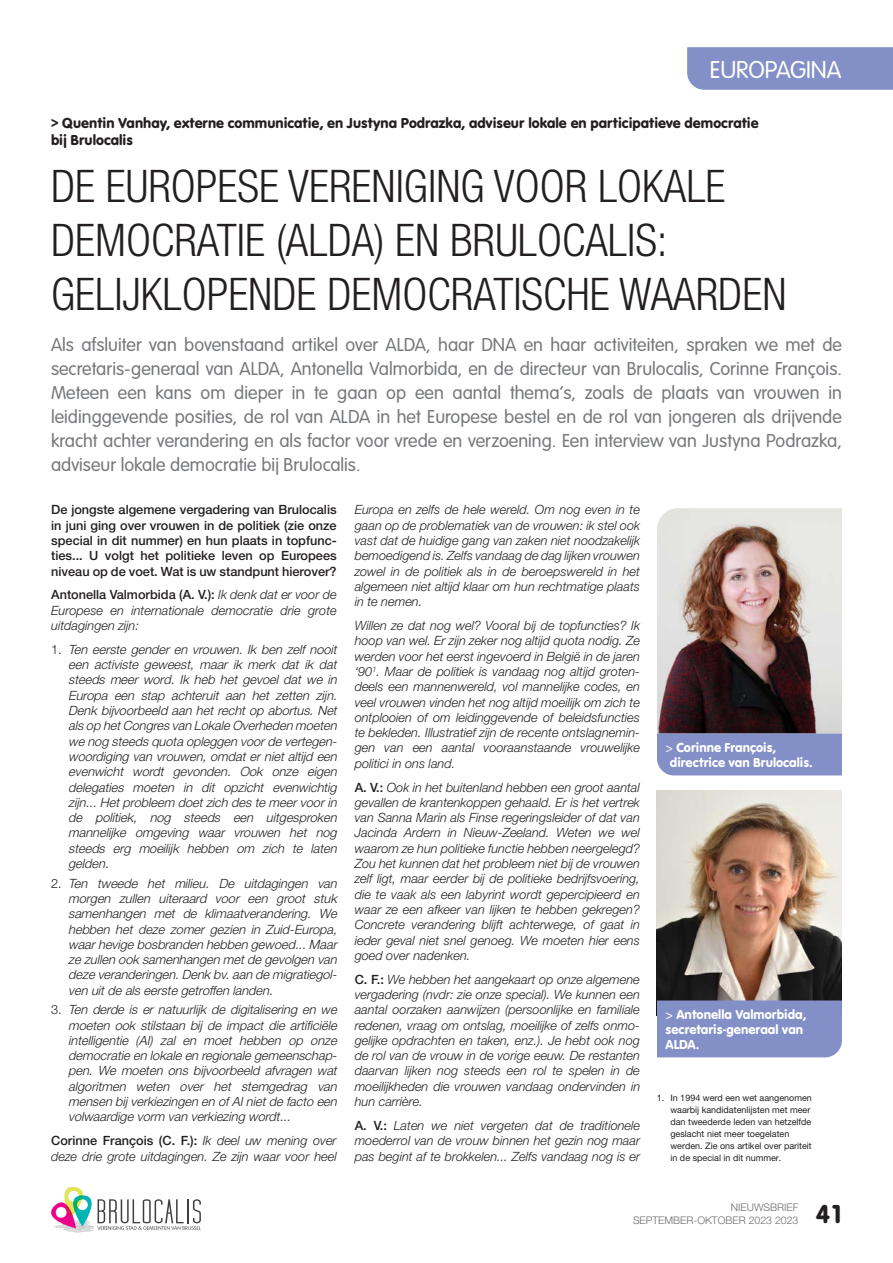
<style>
.page{position:relative;width:893px;height:1263px;background:#fff}
.page>*{position:absolute;margin:0;border:0;box-sizing:border-box;transform-origin:0 0}
.t1{font:300 condensed 45px/54px "Helvetica Neue LT Pro";color:#231f20}
.t2{font:27px "VAG Rundschrift D";color:#231f20}
.t3{font:300 25.5px "VAG Rundschrift D";color:#fff}
.t4{font:300 19.5px/24px "VAG Rundschrift D";color:#76787b}
.t5{font:15px/16.5px "VAG Rundschrift D";color:#231f20}
.t6{font:13.5px/15px "VAG Rundschrift D";color:#fff}
.t7{font:italic 300 12.75px/15.3px "Helvetica Neue LT Pro";color:#231f20;text-align:justify}
.t8{font:italic 300 12.75px/15.3px "Helvetica Neue LT Pro";color:#231f20;text-align:justify}
.t9{font:500 12.75px/15.3px "Helvetica Neue LT Pro";color:#231f20;text-align:justify}
.t10{font:300 10.5px "Helvetica Neue LT Pro";color:#6c6d70}
.t11{font:9px/12px "Helvetica Neue LT Pro";color:#231f20}
.s1{font-weight:500;font-style:normal}
.s2{font-style:normal}
.s3{font-weight:300}
</style>
<div class="page">
<img style="left:657px;top:790px;width:185px;height:210px">
<img style="left:657px;top:508px;width:185px;height:225px">
<div style="left:657px;top:1000px;width:185px;height:57px;background:#838fc7"></div>
<div style="left:657px;top:733px;width:185px;height:42px;background:#838fc7"></div>
<svg style="left:51px;top:1187px;width:150px;height:46px"></svg>
<div style="left:687px;top:47px;width:206px;height:43px;background:#838fc7"></div>
<h3 class="t3" style="left:710px;top:55px;width:133px">EUROPAGINA</h3>
<p class="t5" style="left:51px;top:115px;width:709px">&gt; Quentin Vanhay, externe communicatie, en Justyna Podrazka, adviseur lokale en participatieve democratie bij Brulocalis</p>
<h1 class="t1" style="left:51px;top:159px;width:737px">DE EUROPESE VERENIGING VOOR LOKALE<br>DEMOCRATIE (ALDA) EN BRULOCALIS:<br>GELIJKLOPENDE DEMOCRATISCHE WAARDEN</h1>
<p class="t4" style="left:51px;top:333px;width:792px">Als afsluiter van bovenstaand artikel over ALDA, haar DNA en haar activiteiten, spraken we met de secretaris-generaal van ALDA, Antonella Valmorbida, en de directeur van Brulocalis, Corinne François.<br>Meteen een kans om dieper in te gaan op een aantal thema’s, zoals de plaats van vrouwen in leidinggevende posities, de rol van ALDA in het Europese bestel en de rol van jongeren als drijvende kracht achter verandering en als factor voor vrede en verzoening. Een interview van Justyna Podrazka, adviseur lokale democratie bij Brulocalis.</p>
<p class="t9" style="left:51px;top:502px;width:287px">De jongste algemene vergadering van Brulocalis in juni ging over vrouwen in de politiek (zie onze special in dit nummer) en hun plaats in topfunc&shy;ties... U volgt het politieke leven op Europees niveau op de voet. Wat is uw standpunt hierover?</p>
<p class="t7" style="left:51px;top:587px;width:287px"><span class="s1">Antonella Valmorbida (A. V.):</span> Ik denk dat er voor de Europese en internationale democratie drie grote uitdagingen zijn:</p>
<p class="t8" style="left:68px;top:641px;width:273px;text-indent:-17px"><span class="s2">1 .</span> Ten eerste gender en vrouwen. Ik ben zelf nooit een activiste geweest, maar ik merk dat ik dat steeds meer word. Ik heb het gevoel dat we in Europa een stap achteruit aan het zetten zijn.<br>Denk bijvoorbeeld aan het recht op abortus. Net als op hetCongres van Lokale Overheden moeten we nog steeds quota opleggen voorde vertegen&shy;woordiging van vrouwen, omdat er niet altijd een evenwicht wordt gevonden. Ook onze eigen delegaties moeten in dit opzicht evenwichtig zijn...Hetprobleem doetzich des te meervoorin de politiek, nog steeds een uitgesproken mannelijke omgeving waar vrouwen het nog steeds erg moeilijk hebben om zich te laten gelden.</p>
<p class="t8" style="left:68px;top:875px;width:273px;text-indent:-17px"><span class="s2">2 .</span> Ten tweede het milieu. De uitdagingen van morgen zullen uiteraard voor een groot stuk samenhangen met de klimaatverandering. We hebben het deze zomer gezien in Zuid-Europa, waarhevige bosbranden hebben gewoed...Maar ze zullen ook samenhangen metde gevolgen van deze veranderingen.Denk bv.aan de migratiegol&shy;ven uitde als eerste getroffen landen.</p>
<p class="t8" style="left:68px;top:1002px;width:273px;text-indent:-17px"><span class="s2">3 .</span> Ten derde is er natuurlijk de digitalisering en we moeten ook stilstaan bij de impact die artificiële intelligentie (AI) zal en moet hebben op onze democratie en lokale en regionale gemeenschap&shy;pen. We moeten ons bijvoorbeeld afvragen wat algoritmen weten over het stemgedrag van mensen bijverkiezingen en ofAInietde facto een volwaardige vorm van verkiezing wordt...</p>
<p class="t7" style="left:51px;top:1133px;width:287px"><span class="s1">Corinne François (C. F.):</span> Ik deel uw mening over deze drie grote uitdagingen. Ze zijn waar voor heel</p>
<p class="t7" style="left:355px;top:502px;width:287px">Europa en zelfs de hele wereld. Om nog even in te gaan op de problematiek van de vrouwen: ik stel ook vast dat de huidige gang van zaken niet noodzakelijk bemoedigend is. Zelfs vandaag de dag lijken vrouwen zowel in de politiek als in de beroepswereld in het algemeen niet altijd klaar om hun rechtmatige plaats in te nemen.</p>
<p class="t7" style="left:355px;top:618px;width:287px">Willen ze dat nog wel? Vooral bij de topfuncties? Ik hoop van wel. Er zijn zeker nog altijd quota nodig. Ze werden voor het eerst ingevoerd in België in de jaren ‘90<sup>1</sup>. Maar de politiek is vandaag nog altijd groten&shy;deels een mannenwereld, vol mannelijke codes, en veel vrouwen vinden het nog altijd moeilijk om zich te ontplooien of om leidinggevende of beleidsfuncties te bekleden. Illustratief zijn de recente ontslagnemin&shy;gen van een aantal vooraanstaande vrouwelijke politici in ons land.</p>
<p class="t7" style="left:355px;top:779px;width:287px"><span class="s1">A. V.:</span> Ook in het buitenland hebben een groot aantal gevallen de krantenkoppen gehaald. Er is het vertrek van Sanna Marin als Finse regeringsleider of dat van Jacinda Ardern in Nieuw-Zeeland. Weten we wel waarom ze hun politieke functie hebben neergelegd?<br>Zou het kunnen dat het probleem niet bij de vrouwen zelf ligt, maar eerder bij de politieke bedrijfsvoering, die te vaak als een labyrint wordt gepercipieerd en waar ze een afkeer van lijken te hebben gekregen?<br>Concrete verandering blijft achterwege, of gaat in ieder geval niet snel genoeg. We moeten hier eens goed over nadenken.</p>
<p class="t7" style="left:355px;top:971px;width:287px"><span class="s1">C. F.:</span> We hebben het aangekaart op onze algemene vergadering (nvdr: zie onze special). We kunnen een aantal oorzaken aanwijzen (persoonlijke en familiale redenen, vraag om ontslag, moeilijke of zelfs onmo&shy;gelijke opdrachten en taken, enz.). Je hebt ook nog de rol van de vrouw in de vorige eeuw. De restanten daarvan lijken nog steeds een rol te spelen in de moeilijkheden die vrouwen vandaag ondervinden in hun carrière.</p>
<p class="t7" style="left:355px;top:1117px;width:287px"><span class="s1">A. V.:</span> Laten we niet vergeten dat de traditionele moederrol van de vrouw binnen het gezin nog maar pas begint af te brokkelen... Zelfs vandaag nog is er</p>
<p class="t6" style="left:670px;top:740px;width:144px;text-indent:-4px"><span class="s3">&gt;</span> Corinne François, directrice van Brulocalis.</p>
<p class="t6" style="left:665px;top:1007px;width:142px"><span class="s3">&gt;</span> Antonella Valmorbida, secretaris-generaal van<br>ALDA.</p>
<p class="t11" style="left:670px;top:1091px;width:143px;text-indent:-14px">1. In 1994 werd een wet aangenomen waarbij kandidatenlijsten met meer dan tweederde leden van hetzelfde geslacht niet meer toegelaten werden. Zie ons artikel over pariteit in de special in dit nummer.</p>
<p class="t10" style="left:731px;top:1201px;width:69px">NIEUWSBRIEF</p>
<p class="t10" style="left:633px;top:1213px;width:48px">SEPTEMBER</p>
<p class="t10" style="left:693px;top:1213px;width:27px">-OKTOBER</p>
<p class="t10" style="left:749px;top:1213px;width:51px">2023 2023</p>
<h2 class="t2" style="left:816px;top:1198px;width:28px">41</h2>
</div>
